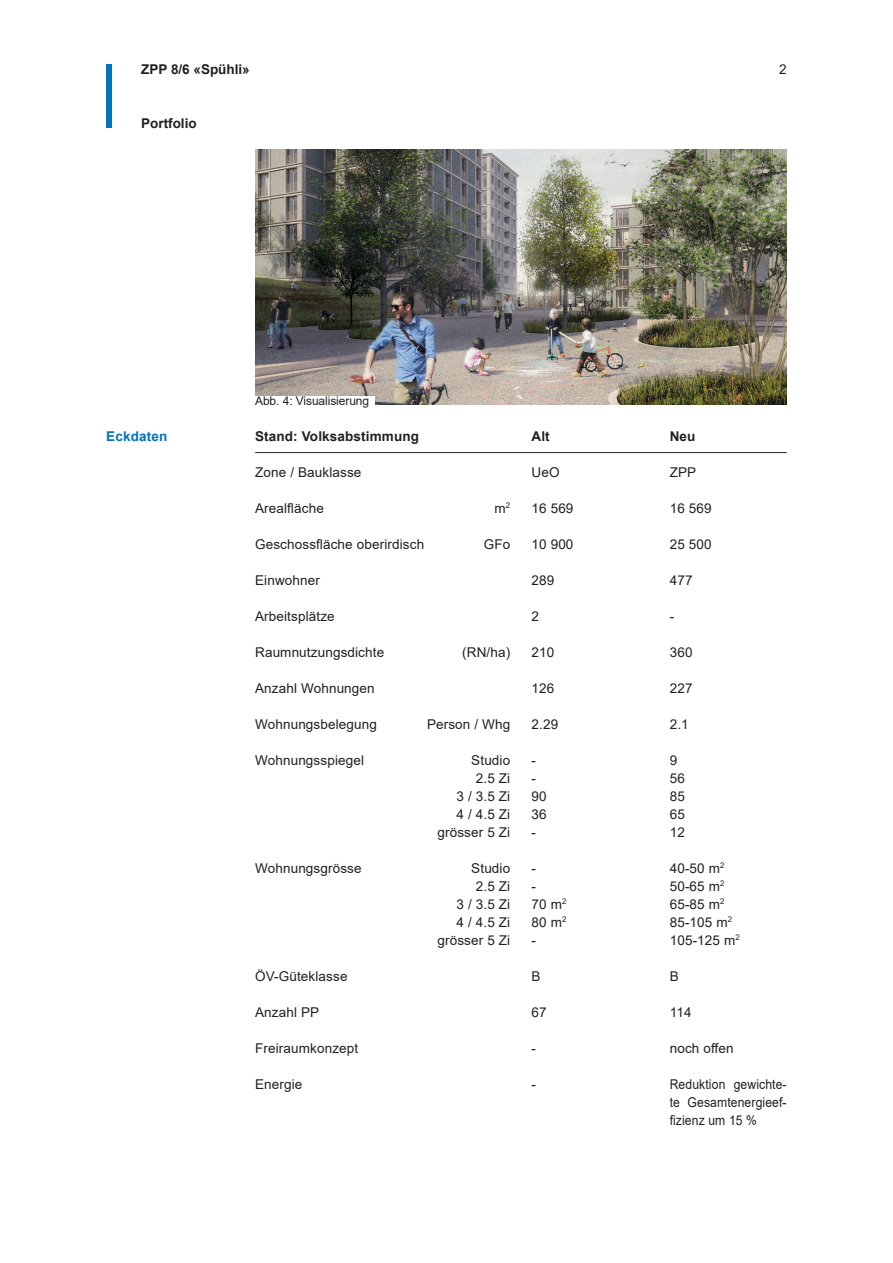
<style>
.page{position:relative;width:893px;height:1263px;background:#fff}
.page>*{position:absolute;margin:0;border:0;box-sizing:border-box;transform-origin:0 0}
.t1{font:13.5px/18px "Arial";letter-spacing:.01em;color:#231f20}
.t2{font:700 13.5px "Arial";letter-spacing:.01em;color:#231f20}
.t3{font:13.5px/18px "Arial";letter-spacing:.01em;color:#231f20;text-align:justify;scale:.9 1}
.t4{font:700 13.5px "Arial";letter-spacing:.01em;color:#0173bb}
.t5{font:12px "Arial";letter-spacing:-.005em;color:#231f20}
</style>
<div class="page">
<img style="left:255px;top:150px;width:532px;height:255px">
<div style="left:255px;top:396px;width:120px;height:11px;background:#fff"></div>
<div style="left:106px;top:64px;width:5px;height:64px;background:#0173bb"></div>
<hr style="left:255px;top:452px;width:532px;height:1px;background:#231f20">
<p class="t2" style="left:141px;top:60px;width:110px">ZPP 8/6 «Spühli»</p>
<p class="t2" style="left:141px;top:113px;width:57px">Portfolio</p>
<p class="t5" style="left:255px;top:392px;width:116px">Abb. 4: Visualisierung</p>
<p class="t1" style="left:779px;top:60px;width:9px">2</p>
<p class="t4" style="left:106px;top:426px;width:62px">Eckdaten</p>
<p class="t2" style="left:255px;top:426px;width:165px">Stand: Volksabstimmung</p>
<p class="t2" style="left:531px;top:426px;width:20px">Alt</p>
<p class="t2" style="left:670px;top:426px;width:27px">Neu</p>
<p class="t1" style="left:255px;top:463px;width:108px">Zone / Bauklasse</p>
<p class="t1" style="left:255px;top:499px;width:70px">Arealfläche</p>
<p class="t1" style="left:494px;top:499px;width:17px">m<sup>2</sup></p>
<p class="t1" style="left:255px;top:535px;width:171px">Geschossfläche oberirdisch</p>
<p class="t1" style="left:484px;top:535px;width:28px">GFo</p>
<p class="t1" style="left:255px;top:571px;width:66px">Einwohner</p>
<p class="t1" style="left:255px;top:607px;width:81px">Arbeitsplätze</p>
<p class="t1" style="left:255px;top:643px;width:131px">Raumnutzungsdichte</p>
<p class="t1" style="left:462px;top:643px;width:50px">(RN/ha)</p>
<p class="t1" style="left:255px;top:679px;width:121px">Anzahl Wohnungen</p>
<p class="t1" style="left:255px;top:715px;width:123px">Wohnungsbelegung</p>
<p class="t1" style="left:427px;top:715px;width:85px">Person / Whg</p>
<p class="t1" style="left:255px;top:751px;width:110px">Wohnungsspiegel</p>
<p class="t1" style="left:437px;top:751px;width:74px;text-align:right">Studio<br>2.5 Zi<br>3 / 3.5 Zi<br>4 / 4.5 Zi grösser 5 Zi</p>
<p class="t1" style="left:255px;top:859px;width:108px">Wohnungsgrösse</p>
<p class="t1" style="left:437px;top:859px;width:74px;text-align:right">Studio<br>2.5 Zi<br>3 / 3.5 Zi<br>4 / 4.5 Zi grösser 5 Zi</p>
<p class="t1" style="left:255px;top:967px;width:94px">ÖV-Güteklasse</p>
<p class="t1" style="left:255px;top:1003px;width:66px">Anzahl PP</p>
<p class="t1" style="left:255px;top:1039px;width:105px">Freiraumkonzept</p>
<p class="t1" style="left:255px;top:1075px;width:49px">Energie</p>
<p class="t1" style="left:531px;top:463px;width:30px">UeO</p>
<p class="t1" style="left:531px;top:499px;width:43px">16 569</p>
<p class="t1" style="left:531px;top:535px;width:43px">10 900</p>
<p class="t1" style="left:531px;top:571px;width:24px">289</p>
<p class="t1" style="left:531px;top:607px;width:9px">2</p>
<p class="t1" style="left:531px;top:643px;width:24px">210</p>
<p class="t1" style="left:531px;top:679px;width:24px">126</p>
<p class="t1" style="left:531px;top:715px;width:28px">2.29</p>
<p class="t1" style="left:531px;top:751px;width:17px">-<br>-<br>90<br>36 -</p>
<p class="t1" style="left:531px;top:859px;width:36px">-<br>-<br>70 m<sup>2<br></sup>80 m<sup>2 </sup>-</p>
<p class="t1" style="left:531px;top:967px;width:11px">B</p>
<p class="t1" style="left:531px;top:1003px;width:17px">67</p>
<p class="t1" style="left:531px;top:1039px;width:6px">-</p>
<p class="t1" style="left:531px;top:1075px;width:6px">-</p>
<p class="t1" style="left:670px;top:463px;width:28px">ZPP</p>
<p class="t1" style="left:670px;top:499px;width:43px">16 569</p>
<p class="t1" style="left:670px;top:535px;width:43px">25 500</p>
<p class="t1" style="left:670px;top:571px;width:24px">477</p>
<p class="t1" style="left:670px;top:607px;width:6px">-</p>
<p class="t1" style="left:670px;top:643px;width:24px">360</p>
<p class="t1" style="left:670px;top:679px;width:24px">227</p>
<p class="t1" style="left:670px;top:715px;width:21px">2.1</p>
<p class="t1" style="left:670px;top:751px;width:17px">9<br>56<br>85<br>65<br>12</p>
<p class="t1" style="left:670px;top:859px;width:72px">40-50 m<sup>2<br></sup>50-65 m<sup>2<br></sup>65-85 m<sup>2<br></sup>85-105 m<sup>2<br></sup>105-125 m<sup>2</sup></p>
<p class="t1" style="left:670px;top:967px;width:11px">B</p>
<p class="t1" style="left:670px;top:1003px;width:23px">114</p>
<p class="t1" style="left:670px;top:1039px;width:65px">noch offen</p>
<p class="t3" style="left:670px;top:1075px;width:131px">Reduktion gewichte&shy;te Gesamtenergieef&shy;fizienz um 15 %</p>
</div>
